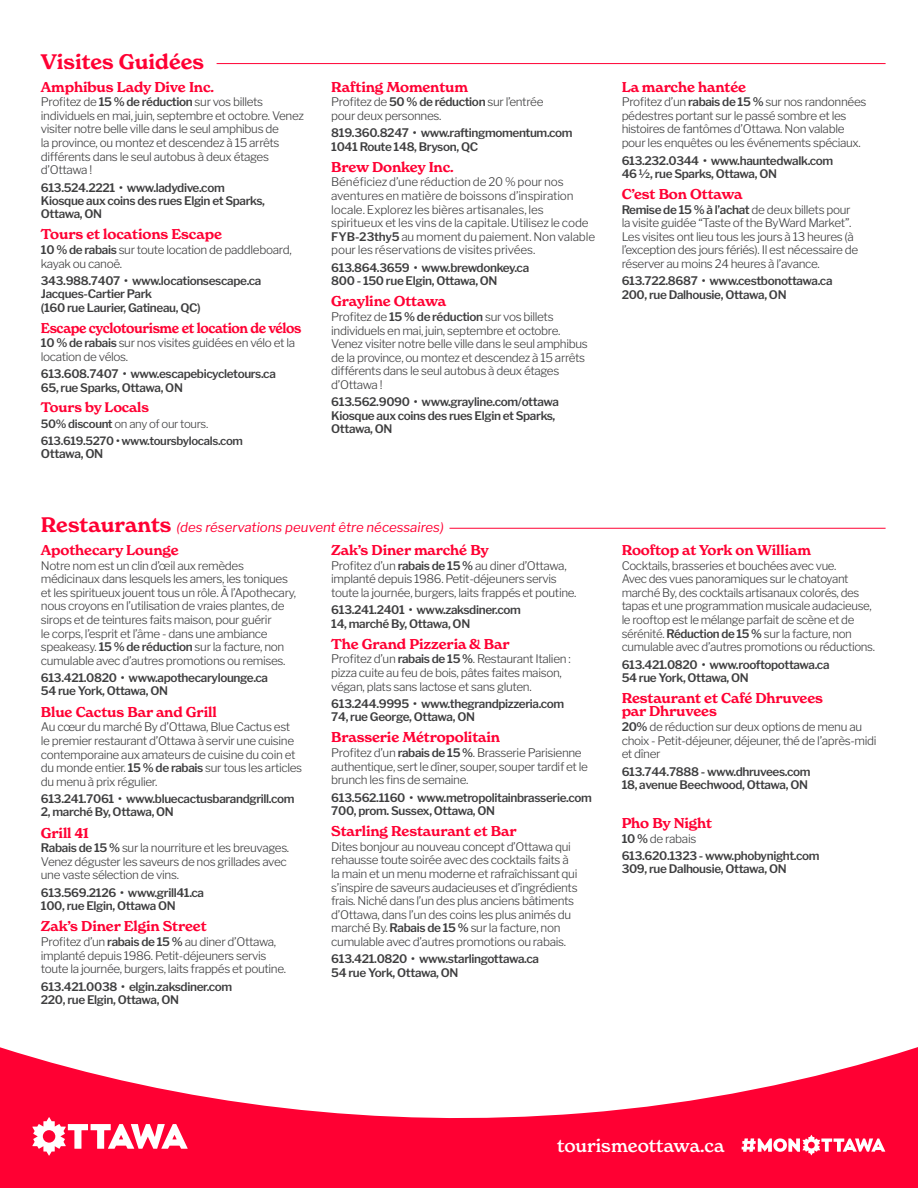
<style>
.page{position:relative;width:918px;height:1188px;background:#fff}
.page>*{position:absolute;margin:0;border:0;box-sizing:border-box;transform-origin:0 0}
.section_head{font:600 20.55px "New Spirit";color:#f03}
.t1{font:500 18px "New Spirit";color:#fff}
.Name{font:600 13.95px/13.2px "New Spirit";letter-spacing:-.01em;color:#f03}
.Name-2{font:600 13.95px "New Spirit";letter-spacing:-.03em;color:#f03;scale:.93 1}
.Name-3{font:600 13.5px "New Spirit";letter-spacing:-.01em;color:#f03}
.section_head-2{font:italic 13.2px "Libre Franklin";color:#f03}
.contact_info{font:600 12px "Libre Franklin";letter-spacing:-.03em;color:#3e3e3f}
.body{font:300 11.7px/13.6px "Libre Franklin";letter-spacing:-.03em;color:#3e3e3f}
.contact_info-2{font:600 11.7px/13.2px "Libre Franklin";letter-spacing:-.03em;color:#3e3e3f}
.contact_info-3{font:600 11.4px "Libre Franklin";letter-spacing:-.03em;color:#3e3e3f}
.body-2{font:300 11.4px "Libre Franklin";letter-spacing:-.03em;color:#3e3e3f}
.s1{font-weight:600}
.s2{font-family:"New Spirit";font-weight:600;font-style:normal;font-size:20.55px}
</style>
<div class="page">
<hr style="left:217px;top:63px;width:669px;height:1px;background:#f03">
<hr style="left:449px;top:528px;width:437px;height:1px;background:#f03">
<svg style="left:0;top:1047px;width:918px;height:141px;fill:#f03"></svg>
<svg style="left:32px;top:1117px;width:156px;height:39px"></svg>
<svg style="left:742px;top:1135px;width:143px;height:20px"></svg>
<p class="section_head" style="left:41px;top:49px;width:165px">Visites Guidées</p>
<p class="Name" style="left:41px;top:80px;width:175px">Amphibus Lady Dive Inc.</p>
<p class="body" style="left:41px;top:94px;width:265px">Profitez de <span class="s1">15 % de réduction</span> sur vos billets individuels en mai, juin, septembre et octobre. Venez visiter notre belle ville dans le seul amphibus de<br>la province, ou montez et descendez à 15 arrêts différents dans le seul autobus à deux étages d’Ottawa !</p>
<p class="contact_info-2" style="left:41px;top:180px;width:226px">613.524.2221 • www.ladydive.com<br>Kiosque aux coins des rues Elgin et Sparks,<br>Ottawa, ON</p>
<p class="Name" style="left:41px;top:228px;width:183px">Tours et locations Escape</p>
<p class="body" style="left:41px;top:242px;width:252px"><span class="s1">10 % de rabais</span> sur toute location de paddleboard, kayak ou canoë.</p>
<p class="contact_info-2" style="left:41px;top:273px;width:222px">343.988.7407 • www.locationsescape.ca<br>Jacques-Cartier Park<br>(160 rue Laurier, Gatineau, QC)</p>
<p class="Name-2" style="left:41px;top:319px;width:282px">Escape cyclotourisme et location de vélos</p>
<p class="body" style="left:41px;top:335px;width:256px"><span class="s1">10 % de rabais</span> sur nos visites guidées en vélo et la location de vélos.</p>
<p class="contact_info-2" style="left:41px;top:367px;width:237px">613.608.7407 • www.escapebicycletours.ca<br>65, rue Sparks, Ottawa, ON</p>
<p class="Name-3" style="left:41px;top:399px;width:110px">Tours by Locals</p>
<p class="body-2" style="left:41px;top:415px;width:169px"><span class="s1">50% discount</span> on any of our tours.</p>
<p class="contact_info-3" style="left:41px;top:432px;width:204px">613.619.5270 • www.toursbylocals.com</p>
<p class="contact_info" style="left:41px;top:444px;width:64px">Ottawa, ON</p>
<p class="Name" style="left:331px;top:80px;width:138px">Rafting Momentum</p>
<p class="body" style="left:331px;top:94px;width:214px">Profitez de <span class="s1">50 % de réduction</span> sur l’entrée pour deux personnes.</p>
<p class="contact_info-2" style="left:331px;top:125px;width:243px">819.360.8247 • www.raftingmomentum.com<br>1041 Route 148, Bryson, QC</p>
<p class="Name" style="left:331px;top:160px;width:124px">Brew Donkey Inc.</p>
<p class="body" style="left:331px;top:174px;width:265px">Bénéficiez d’une réduction de 20 % pour nos aventures en matière de boissons d’inspiration locale. Explorez les bières artisanales, les spiritueux et les vins de la capitale. Utilisez le code <span class="s1">FYB-23thy5</span> au moment du paiement. Non valable pour les réservations de visites privées.</p>
<p class="contact_info-2" style="left:331px;top:260px;width:200px">613.864.3659 • www.brewdonkey.ca<br>800 - 150 rue Elgin, Ottawa, ON</p>
<p class="Name" style="left:331px;top:295px;width:117px">Grayline Ottawa</p>
<p class="body" style="left:331px;top:309px;width:258px">Profitez de <span class="s1">15 % de réduction</span> sur vos billets individuels en mai, juin, septembre et octobre.<br>Venez visiter notre belle ville dans le seul amphibus de la province, ou montez et descendez à 15 arrêts différents dans le seul autobus à deux étages d’Ottawa !</p>
<p class="contact_info-2" style="left:331px;top:394px;width:229px">613.562.9090 • www.grayline.com/ottawa<br>Kiosque aux coins des rues Elgin et Sparks,<br>Ottawa, ON</p>
<p class="section_head-2" style="left:41px;top:517px;width:404px"><span class="s2">Restaurants</span> (des réservations peuvent être nécessaires)</p>
<p class="Name" style="left:41px;top:543px;width:139px">Apothecary Lounge</p>
<p class="body" style="left:41px;top:557px;width:257px">Notre nom est un clin d’œil aux remèdes médicinaux dans lesquels les amers, les toniques et les spiritueux jouent tous un rôle. À l’Apothecary, nous croyons en l’utilisation de vraies plantes, de sirops et de teintures faits maison, pour guérir<br>le corps, l’esprit et l’âme - dans une ambiance speakeasy. <span class="s1">15 % de réduction</span> sur la facture, non cumulable avec d’autres promotions ou remises.</p>
<p class="contact_info-2" style="left:41px;top:670px;width:229px">613.421.0820 • www.apothecarylounge.ca<br>54 rue York, Ottawa, ON</p>
<p class="Name" style="left:41px;top:705px;width:177px">Blue Cactus Bar and Grill</p>
<p class="body" style="left:41px;top:719px;width:263px">Au cœur du marché By d’Ottawa, Blue Cactus est le premier restaurant d’Ottawa à servir une cuisine contemporaine aux amateurs de cuisine du coin et du monde entier. <span class="s1">15 % de rabais</span> sur tous les articles du menu à prix régulier.</p>
<p class="contact_info-2" style="left:41px;top:791px;width:255px">613.241.7061 • www.bluecactusbarandgrill.com<br>2, marché By, Ottawa, ON</p>
<p class="Name" style="left:41px;top:826px;width:49px">Grill 41</p>
<p class="body" style="left:41px;top:840px;width:250px"><span class="s1">Rabais de 15 %</span> sur la nourriture et les breuvages.<br>Venez déguster les saveurs de nos grillades avec une vaste sélection de vins.</p>
<p class="contact_info-2" style="left:41px;top:885px;width:165px">613.569.2126 • www.grill41.ca<br>100, rue Elgin, Ottawa ON</p>
<p class="Name" style="left:41px;top:920px;width:167px">Zak’s Diner Elgin Street</p>
<p class="body" style="left:41px;top:934px;width:247px">Profitez d’un <span class="s1">rabais de 15 %</span> au diner d’Ottawa, implanté depuis 1986. Petit-déjeuners servis toute la journée, burgers, laits frappés et poutine.</p>
<p class="contact_info-2" style="left:41px;top:979px;width:193px">613.421.0038 • elgin.zaksdiner.com<br>220, rue Elgin, Ottawa, ON</p>
<p class="Name" style="left:331px;top:543px;width:159px">Zak’s Diner marché By</p>
<p class="body" style="left:331px;top:557px;width:247px">Profitez d’un <span class="s1">rabais de 15 %</span> au diner d’Ottawa, implanté depuis 1986. Petit-déjeuners servis toute la journée, burgers, laits frappés et poutine.</p>
<p class="contact_info-2" style="left:331px;top:602px;width:191px">613.241.2401 • www.zaksdiner.com<br>14, marché By, Ottawa, ON</p>
<p class="Name" style="left:331px;top:637px;width:180px">The Grand Pizzeria &amp; Bar</p>
<p class="body" style="left:331px;top:651px;width:241px">Profitez d’un <span class="s1">rabais de 15 %</span>. Restaurant Italien : pizza cuite au feu de bois, pâtes faites maison, végan, plats sans lactose et sans gluten.</p>
<p class="contact_info-2" style="left:331px;top:696px;width:235px">613.244.9995 • www.thegrandpizzeria.com<br>74, rue George, Ottawa, ON</p>
<p class="Name" style="left:331px;top:731px;width:170px">Brasserie Métropolitain</p>
<p class="body" style="left:331px;top:745px;width:258px">Profitez d’un <span class="s1">rabais de 15 %</span>. Brasserie Parisienne authentique, sert le dîner, souper, souper tardif et le brunch les fins de semaine.</p>
<p class="contact_info-2" style="left:331px;top:790px;width:262px">613.562.1160 • www.metropolitainbrasserie.com<br>700, prom. Sussex, Ottawa, ON</p>
<p class="Name" style="left:331px;top:825px;width:187px">Starling Restaurant et Bar</p>
<p class="body" style="left:331px;top:839px;width:248px">Dites bonjour au nouveau concept d’Ottawa qui rehausse toute soirée avec des cocktails faits à la main et un menu moderne et rafraîchissant qui s’inspire de saveurs audacieuses et d’ingrédients frais. Niché dans l’un des plus anciens bâtiments d’Ottawa, dans l’un des coins les plus animés du marché By. <span class="s1">Rabais de 15 %</span> sur la facture, non cumulable avec d’autres promotions ou rabais.</p>
<p class="contact_info-2" style="left:331px;top:952px;width:209px">613.421.0820 • www.starlingottawa.ca<br>54 rue York, Ottawa, ON</p>
<p class="Name" style="left:622px;top:80px;width:126px">La marche hantée</p>
<p class="body" style="left:622px;top:94px;width:246px">Profitez d’un <span class="s1">rabais de 15 %</span> sur nos randonnées pédestres portant sur le passé sombre et les histoires de fantômes d’Ottawa. Non valable pour les enquêtes ou les événements spéciaux.</p>
<p class="contact_info-2" style="left:622px;top:153px;width:213px">613.232.0344 • www.hauntedwalk.com<br>46 ½, rue Sparks, Ottawa, ON</p>
<p class="Name" style="left:622px;top:187px;width:123px">C’est Bon Ottawa</p>
<p class="body" style="left:622px;top:201px;width:238px"><span class="s1">Remise de 15 % à l’achat</span> de deux billets pour la visite guidée “Taste of the ByWard Market”.<br>Les visites ont lieu tous les jours à 13 heures (à l’exception des jours fériés). Il est nécessaire de réserver au moins 24 heures à l’avance.</p>
<p class="contact_info-2" style="left:622px;top:274px;width:212px">613.722.8687 • www.cestbonottawa.ca<br>200, rue Dalhousie, Ottawa, ON</p>
<p class="Name" style="left:622px;top:543px;width:191px">Rooftop at York on William</p>
<p class="body" style="left:622px;top:557px;width:255px">Cocktails, brasseries et bouchées avec vue.<br>Avec des vues panoramiques sur le chatoyant marché By, des cocktails artisanaux colorés, des tapas et une programmation musicale audacieuse, le rooftop est le mélange parfait de scène et de sérénité. <span class="s1">Réduction de 15 %</span> sur la facture, non cumulable avec d’autres promotions ou réductions.</p>
<p class="contact_info-2" style="left:622px;top:657px;width:209px">613.421.0820 • www.rooftopottawa.ca<br>54 rue York, Ottawa, ON</p>
<p class="Name" style="left:622px;top:691px;width:203px">Restaurant et Café Dhruvees par Dhruvees</p>
<p class="body" style="left:622px;top:719px;width:256px"><span class="s1">20%</span> de réduction sur deux options de menu au choix - Petit-déjeuner, déjeuner, thé de l’après-midi et dîner</p>
<p class="contact_info-2" style="left:622px;top:764px;width:190px">613.744.7888 - www.dhruvees.com<br>18, avenue Beechwood, Ottawa, ON</p>
<p class="Name" style="left:622px;top:817px;width:92px">Pho By Night</p>
<p class="body" style="left:622px;top:831px;width:76px"><span class="s1">10 %</span> de rabais</p>
<p class="contact_info-2" style="left:622px;top:848px;width:199px">613.620.1323 - www.phobynight.com<br>309, rue Dalhousie, Ottawa, ON</p>
<p class="t1" style="left:557px;top:1134px;width:169px">tourismeottawa.ca</p>
</div>
